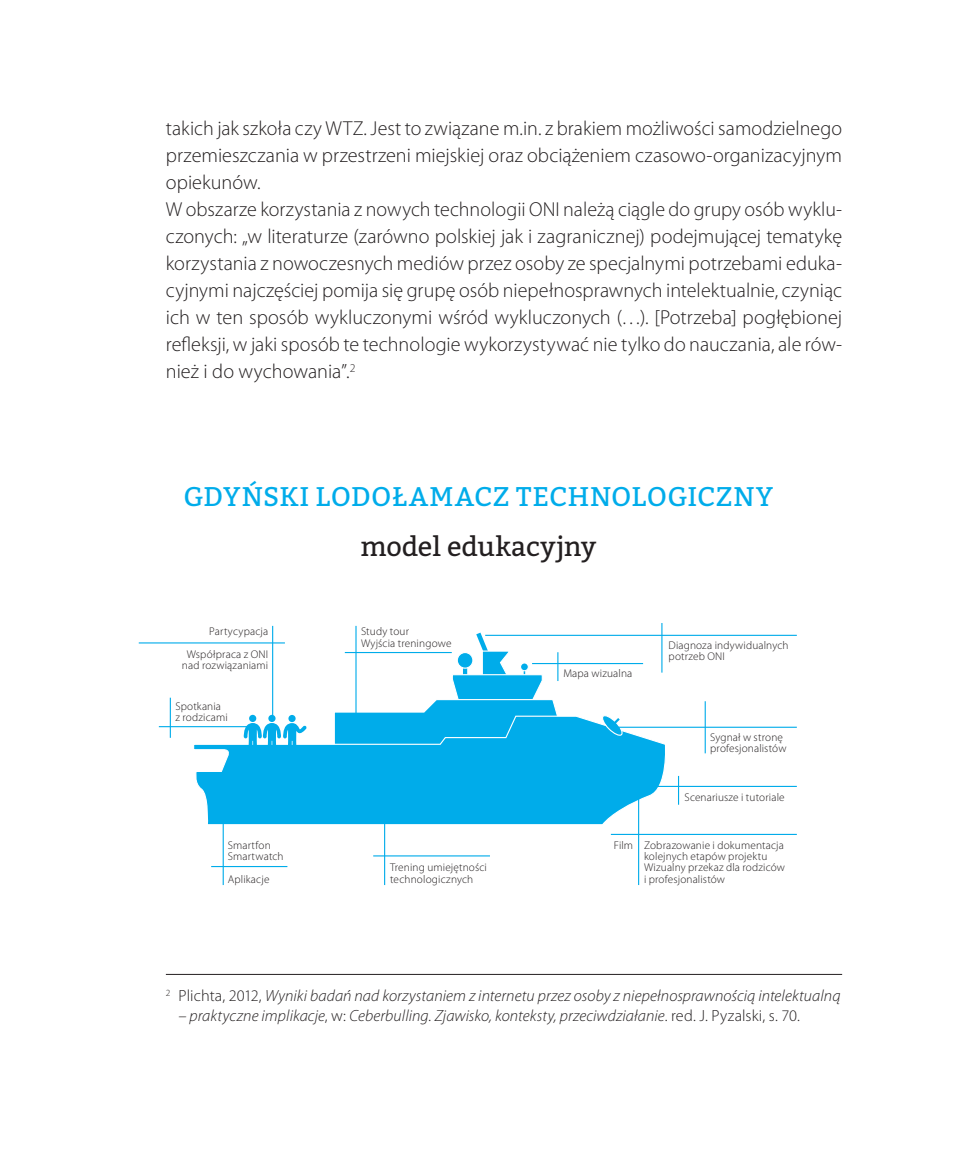
<style>
.page{position:relative;width:957px;height:1149px;background:#fff}
.page>*{position:absolute;margin:0;border:0;box-sizing:border-box;transform-origin:0 0}
.Naglowek_II_rzedu{font:27px "Bitter";letter-spacing:.025em;color:#00acea}
.Naglowek_II_rzedu-2{font:27px "Bitter";letter-spacing:-.005em;color:#231f20}
.Tekst{font:300 20.25px/27px "Myriad Pro";letter-spacing:.005em;color:#231f20;text-align:justify}
.przypisy{font:italic 300 16.2px "Myriad Pro";letter-spacing:.005em;color:#231f20}
.opis_wykresów{font:300 11.25px/11.2px "Myriad Pro";letter-spacing:.015em;color:#231f20}
.s1{font-style:normal}
</style>
<div class="page">
<hr style="left:166px;top:973px;width:676px;height:1px;background:#231f20">
<svg style="left:192px;top:714px;width:476px;height:111px"></svg>
<div style="left:249px;top:714px;width:7px;height:7px;background:#00acea;border-radius:50%"></div>
<svg style="left:268px;top:714px;width:7px;height:7px"></svg>
<svg style="left:288px;top:714px;width:8px;height:8px"></svg>
<svg style="left:243px;top:722px;width:64px;height:34px"></svg>
<svg style="left:599px;top:714px;width:24px;height:22px"></svg>
<hr style="left:355px;top:625px;width:1px;height:90px;background:#00acea">
<hr style="left:170px;top:697px;width:1px;height:40px;background:#00acea">
<hr style="left:223px;top:822px;width:1px;height:62px;background:#00acea">
<hr style="left:384px;top:822px;width:1px;height:62px;background:#00acea">
<hr style="left:638px;top:796px;width:1px;height:88px;background:#00acea">
<svg style="left:678px;top:775px;width:1px;height:29px"></svg>
<hr style="left:704px;top:701px;width:2px;height:52px;background:#00acea">
<hr style="left:661px;top:622px;width:1px;height:50px;background:#00acea">
<svg style="left:333px;top:627px;width:229px;height:124px"></svg>
<hr style="left:272px;top:625px;width:1px;height:90px;background:#00acea">
<hr style="left:345px;top:651px;width:107px;height:2px;background:#00acea">
<hr style="left:139px;top:642px;width:146px;height:1px;background:#00acea">
<hr style="left:159px;top:725px;width:94px;height:2px;background:#00acea">
<hr style="left:211px;top:865px;width:76px;height:1px;background:#00acea">
<hr style="left:373px;top:855px;width:117px;height:1px;background:#00acea">
<hr style="left:611px;top:833px;width:186px;height:1px;background:#00acea">
<hr style="left:611px;top:785px;width:186px;height:1px;background:#00acea">
<hr style="left:611px;top:726px;width:186px;height:1px;background:#00acea">
<hr style="left:485px;top:634px;width:312px;height:1px;background:#00acea">
<hr style="left:532px;top:662px;width:111px;height:2px;background:#00acea">
<p class="Tekst" style="left:166px;top:115px;width:678px">takich jak szkoła czy WTZ. Jest to związane m.in. z brakiem możliwości samodzielnego przemieszczania w przestrzeni miejskiej oraz obciążeniem czasowo-organizacyjnym opiekunów.</p>
<p class="Tekst" style="left:166px;top:196px;width:678px">W obszarze korzystania z nowych technologii ONI należą ciągle do grupy osób wyklu&shy;czonych: „w literaturze (zarówno polskiej jak i zagranicznej) podejmującej tematykę korzystania z nowoczesnych mediów przez osoby ze specjalnymi potrzebami eduka&shy;cyjnymi najczęściej pomija się grupę osób niepełnosprawnych intelektualnie, czyniąc ich w ten sposób wykluczonymi wśród wykluczonych (…). [Potrzeba] pogłębionej refleksji, w jaki sposób te technologie wykorzystywać nie tylko do nauczania, ale rów&shy;nież i do wychowania”.<sup>2</sup></p>
<p class="Naglowek_II_rzedu" style="left:184px;top:477px;width:591px">GDYŃSKI LODOŁAMACZ TECHNOLOGICZNY</p>
<p class="Naglowek_II_rzedu-2" style="left:360px;top:526px;width:238px">model edukacyjny</p>
<p class="opis_wykresów" style="left:209px;top:626px;width:61px">Partycypacja</p>
<p class="opis_wykresów" style="left:182px;top:648px;width:88px;text-align:center">Współpraca z ONI nad rozwiązaniami</p>
<p class="opis_wykresów" style="left:175px;top:700px;width:54px">Spotkania z rodzicami</p>
<p class="opis_wykresów" style="left:361px;top:626px;width:49px">Study tour</p>
<p class="opis_wykresów" style="left:361px;top:637px;width:92px">Wyjścia treningowe</p>
<p class="opis_wykresów" style="left:228px;top:839px;width:45px">Smartfon</p>
<p class="opis_wykresów" style="left:228px;top:850px;width:57px">Smartwatch</p>
<p class="opis_wykresów" style="left:228px;top:873px;width:43px">Aplikacje</p>
<p class="opis_wykresów" style="left:390px;top:861px;width:98px">Trening umiejętności technologicznych</p>
<p class="opis_wykresów" style="left:563px;top:667px;width:70px">Mapa wizualna</p>
<p class="opis_wykresów" style="left:668px;top:640px;width:121px">Diagnoza indywidualnych potrzeb ONI</p>
<p class="opis_wykresów" style="left:710px;top:731px;width:78px">Sygnał w stronę profesjonalistów</p>
<p class="opis_wykresów" style="left:684px;top:791px;width:102px">Scenariusze i tutoriale</p>
<p class="opis_wykresów" style="left:614px;top:839px;width:21px">Film</p>
<p class="opis_wykresów" style="left:644px;top:839px;width:141px">Zobrazowanie i dokumentacja kolejnych etapów projektu</p>
<p class="opis_wykresów" style="left:644px;top:861px;width:142px">Wizualny przekaz dla rodziców i profesjonalistów</p>
<p class="przypisy" style="left:166px;top:986px;width:676px"><sup>2</sup> <span class="s1">Plichta, 2012,</span> Wyniki badań nad korzystaniem z internetu przez osoby z niepełnosprawnością intelektualną</p>
<p class="przypisy" style="left:179px;top:1006px;width:623px">– praktyczne implikacje<span class="s1">, w:</span> Ceberbulling. Zjawisko, konteksty, przeciwdziałanie<span class="s1">. red. J. Pyzalski, s. 70.</span></p>
</div>
